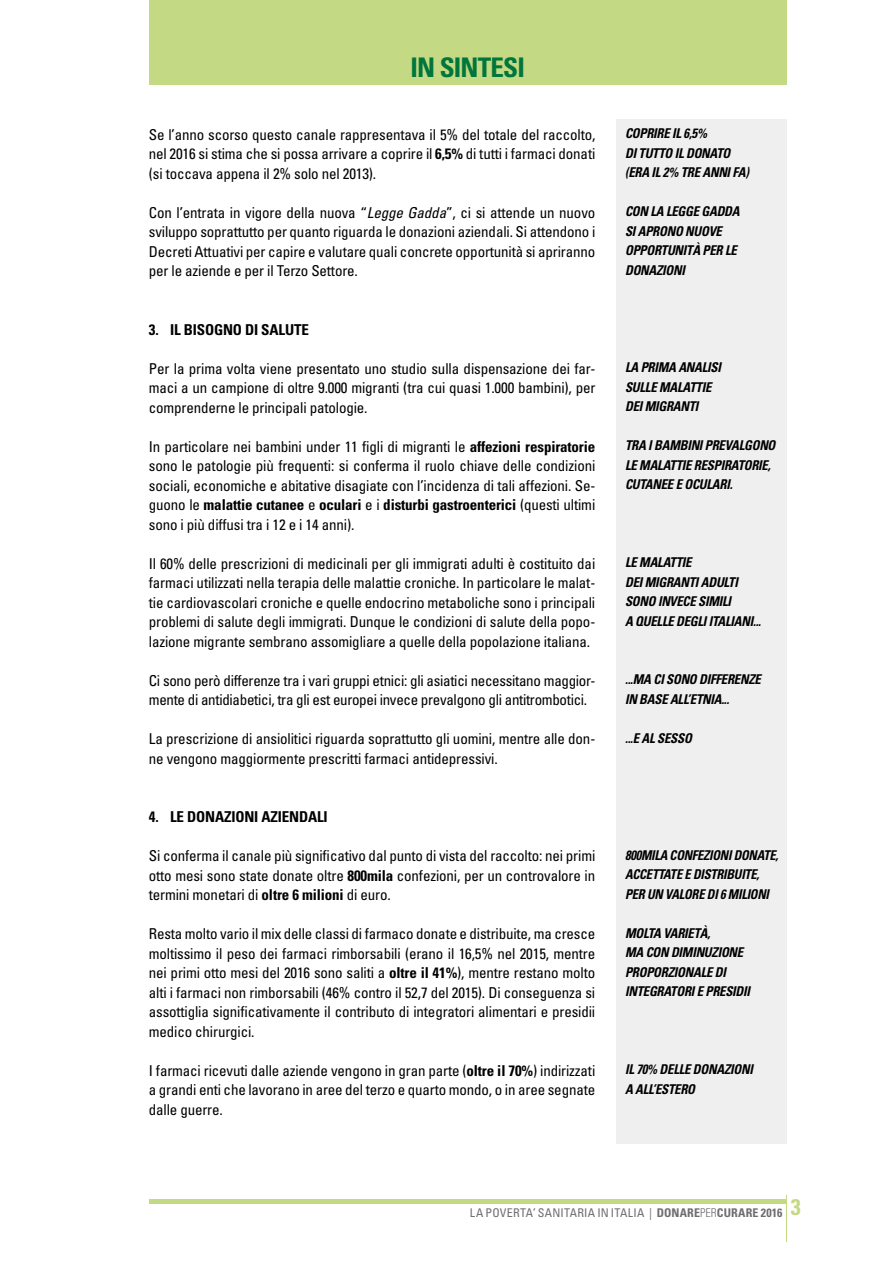
<style>
.page{position:relative;width:893px;height:1263px;background:#fff}
.page>*{position:absolute;margin:0;border:0;box-sizing:border-box;transform-origin:0 0}
.t1{font:700 condensed 27px "Univers";letter-spacing:-.03em;color:#00763c}
.txt_-_base{font:condensed 15px/19.5px "Univers";letter-spacing:-.01em;color:#000;text-align:justify}
.txt_-_base-2{font:700 condensed 15px "Univers";letter-spacing:-.01em;color:#000}
.txt_-_base-3{font:italic 700 condensed 13.5px "Univers";letter-spacing:-.02em;color:#000;scale:.95 1}
.txt_-_base-4{font:italic 700 condensed 13.5px "Univers";letter-spacing:-.02em;color:#000;scale:.93 1}
.txt_dida{font:condensed 12px "Univers";letter-spacing:.025em;color:#6e6e6e}
.s1{font-weight:700}
.s2{font-style:italic}
.s3{font-weight:300}
</style>
<div class="page">
<div style="left:617px;top:119px;width:170px;height:1025px;background:#efefef"></div>
<div style="left:149px;top:0;width:638px;height:85px;background:#c4d983"></div>
<hr style="left:149px;top:1199px;width:638px;height:4px;background:#c4d983">
<hr style="left:786px;top:1195px;width:1px;height:47px;background:#c4d983">
<p class="t1" style="left:411px;top:50px;width:116px">IN SINTESI</p>
<p class="txt_-_base" style="left:149px;top:124px;width:448px">Se l’anno scorso questo canale rappresentava il 5% del totale del raccolto, nel 2016 si stima che si possa arrivare a coprire il <span class="s1">6,5%</span> di tutti i farmaci donati (si toccava appena il 2% solo nel 2013).</p>
<p class="txt_-_base" style="left:149px;top:202px;width:448px">Con l’entrata in vigore della nuova “<span class="s2">Legge Gadda</span>”, ci si attende un nuovo sviluppo soprattutto per quanto riguarda le donazioni aziendali. Si attendono i Decreti Attuativi per capire e valutare quali concrete opportunità si apriranno per le aziende e per il Terzo Settore.</p>
<p class="txt_-_base-2" style="left:149px;top:320px;width:162px">3. IL BISOGNO DI SALUTE</p>
<p class="txt_-_base" style="left:149px;top:358px;width:448px">Per la prima volta viene presentato uno studio sulla dispensazione dei far&shy;maci a un campione di oltre 9.000 migranti (tra cui quasi 1.000 bambini), per comprenderne le principali patologie.</p>
<p class="txt_-_base" style="left:149px;top:436px;width:448px">In particolare nei bambini under 11 figli di migranti le <span class="s1">affezioni respiratorie </span>sono le patologie più frequenti: si conferma il ruolo chiave delle condizioni sociali, economiche e abitative disagiate con l’incidenza di tali affezioni. Se&shy;guono le <span class="s1">malattie cutanee</span> e <span class="s1">oculari</span> e i <span class="s1">disturbi gastroenterici</span> (questi ultimi sono i più diffusi tra i 12 e i 14 anni).</p>
<p class="txt_-_base" style="left:149px;top:553px;width:448px">Il 60% delle prescrizioni di medicinali per gli immigrati adulti è costituito dai farmaci utilizzati nella terapia delle malattie croniche. In particolare le malat&shy;tie cardiovascolari croniche e quelle endocrino metaboliche sono i principali problemi di salute degli immigrati. Dunque le condizioni di salute della popo&shy;lazione migrante sembrano assomigliare a quelle della popolazione italiana.</p>
<p class="txt_-_base" style="left:149px;top:670px;width:448px">Ci sono però differenze tra i vari gruppi etnici: gli asiatici necessitano maggior&shy;mente di antidiabetici, tra gli est europei invece prevalgono gli antitrombotici.</p>
<p class="txt_-_base" style="left:149px;top:729px;width:448px">La prescrizione di ansiolitici riguarda soprattutto gli uomini, mentre alle don&shy;ne vengono maggiormente prescritti farmaci antidepressivi.</p>
<p class="txt_-_base-2" style="left:149px;top:807px;width:180px">4. LE DONAZIONI AZIENDALI</p>
<p class="txt_-_base" style="left:149px;top:846px;width:448px">Si conferma il canale più significativo dal punto di vista del raccolto: nei primi otto mesi sono state donate oltre <span class="s1">800mila</span> confezioni, per un controvalore in termini monetari di <span class="s1">oltre 6 milioni</span> di euro.</p>
<p class="txt_-_base" style="left:149px;top:924px;width:448px">Resta molto vario il mix delle classi di farmaco donate e distribuite, ma cresce moltissimo il peso dei farmaci rimborsabili (erano il 16,5% nel 2015, mentre nei primi otto mesi del 2016 sono saliti a <span class="s1">oltre il 41%</span>), mentre restano molto alti i farmaci non rimborsabili (46% contro il 52,7 del 2015). Di conseguenza si assottiglia significativamente il contributo di integratori alimentari e presidii medico chirurgici.</p>
<p class="txt_-_base" style="left:149px;top:1060px;width:448px">I farmaci ricevuti dalle aziende vengono in gran parte (<span class="s1">oltre il 70%</span>) indirizzati a grandi enti che lavorano in aree del terzo e quarto mondo, o in aree segnate dalle guerre.</p>
<p class="txt_-_base-3" style="left:625px;top:125px;width:88px">COPRIRE IL 6,5%</p>
<p class="txt_-_base-3" style="left:625px;top:145px;width:112px">DI TUTTO IL DONATO</p>
<p class="txt_-_base-3" style="left:625px;top:164px;width:132px">(ERA IL 2% TRE ANNI FA)</p>
<p class="txt_-_base-3" style="left:625px;top:203px;width:122px">CON LA LEGGE GADDA</p>
<p class="txt_-_base-3" style="left:625px;top:223px;width:103px">SI APRONO NUOVE</p>
<p class="txt_-_base-3" style="left:625px;top:242px;width:119px">OPPORTUNITÀ PER LE</p>
<p class="txt_-_base-3" style="left:625px;top:262px;width:65px">DONAZIONI</p>
<p class="txt_-_base-3" style="left:625px;top:359px;width:102px">LA PRIMA ANALISI</p>
<p class="txt_-_base-3" style="left:625px;top:379px;width:92px">SULLE MALATTIE</p>
<p class="txt_-_base-3" style="left:625px;top:398px;width:79px">DEI MIGRANTI</p>
<p class="txt_-_base-3" style="left:625px;top:437px;width:160px">TRA I BAMBINI PREVALGONO</p>
<p class="txt_-_base-3" style="left:625px;top:457px;width:155px">LE MALATTIE RESPIRATORIE,</p>
<p class="txt_-_base-3" style="left:625px;top:476px;width:115px">CUTANEE E OCULARI.</p>
<p class="txt_-_base-3" style="left:625px;top:554px;width:71px">LE MALATTIE</p>
<p class="txt_-_base-3" style="left:625px;top:574px;width:120px">DEI MIGRANTI ADULTI</p>
<p class="txt_-_base-3" style="left:625px;top:593px;width:113px">SONO INVECE SIMILI</p>
<p class="txt_-_base-3" style="left:625px;top:613px;width:145px">A QUELLE DEGLI ITALIANI...</p>
<p class="txt_-_base-3" style="left:625px;top:671px;width:145px">...MA CI SONO DIFFERENZE</p>
<p class="txt_-_base-3" style="left:625px;top:691px;width:111px">IN BASE ALL’ETNIA...</p>
<p class="txt_-_base-3" style="left:625px;top:730px;width:72px">...E AL SESSO</p>
<p class="txt_-_base-4" style="left:625px;top:847px;width:166px">800MILA CONFEZIONI DONATE,</p>
<p class="txt_-_base-4" style="left:625px;top:866px;width:146px">ACCETTATE E DISTRIBUITE,</p>
<p class="txt_-_base-4" style="left:625px;top:886px;width:156px">PER UN VALORE DI 6 MILIONI</p>
<p class="txt_-_base-3" style="left:625px;top:925px;width:91px">MOLTA VARIETÀ,</p>
<p class="txt_-_base-3" style="left:625px;top:944px;width:126px">MA CON DIMINUZIONE</p>
<p class="txt_-_base-3" style="left:625px;top:964px;width:108px">PROPORZIONALE DI</p>
<p class="txt_-_base-3" style="left:625px;top:983px;width:133px">INTEGRATORI E PRESIDII</p>
<p class="txt_-_base-3" style="left:625px;top:1061px;width:136px">IL 70% DELLE DONAZIONI</p>
<p class="txt_-_base-3" style="left:625px;top:1081px;width:75px">A ALL’ESTERO</p>
<p class="txt_dida" style="left:470px;top:1205px;width:332px">LA POVERTA’ SANITARIA IN ITALIA | <span class="s1">DONARE</span><span class="s3">PER</span><span class="s1">CURARE 2016</span> <sup>3</sup></p>
</div>
